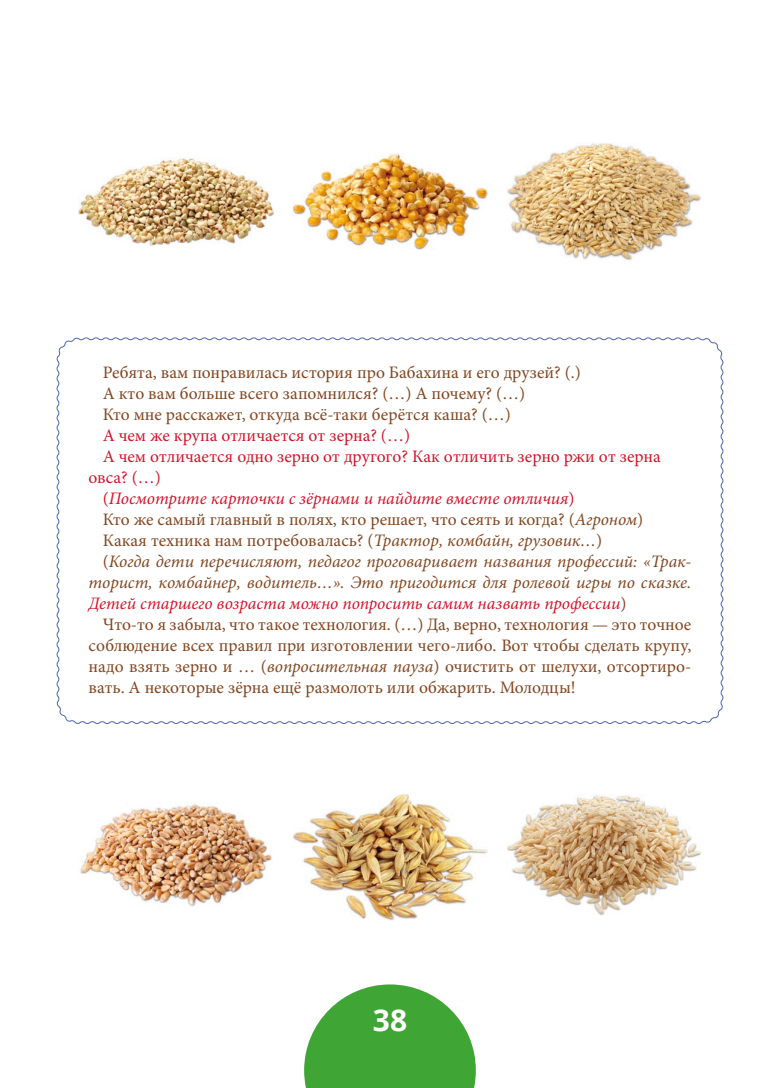
<style>
.page{position:relative;width:780px;height:1088px;background:#fff}
.page>*{position:absolute;margin:0;border:0;box-sizing:border-box;transform-origin:0 0}
.t1{font:700 30px "Open Sans";color:#fff}
.t2{font:17.5px/21px "Minion Pro";color:#82451f}
.t3{font:italic 17.5px "Minion Pro";color:#82451f}
.t4{font:italic 17.5px "Minion Pro";color:#d31429}
.t5{font:17.5px "Minion Pro";color:#d31429}
.s1{font-style:normal}
.s2{font-style:italic}
.s3{font-style:normal;color:#82451f}
</style>
<div class="page">
<svg style="left:304px;top:984px;width:172px;height:104px"></svg>
<svg style="left:56px;top:337px;width:668px;height:387px"></svg>
<img style="left:79px;top:157px;width:194px;height:89px">
<img style="left:292px;top:154px;width:196px;height:95px">
<img style="left:507px;top:143px;width:194px;height:118px">
<img style="left:80px;top:804px;width:192px;height:103px">
<img style="left:293px;top:794px;width:194px;height:126px">
<img style="left:507px;top:795px;width:194px;height:120px">
<p class="t2" style="left:103px;top:362px;width:479px">Ребята, вам понравилась история про Бабахина и его друзей? (.)<br>А кто вам больше всего запомнился? (…) А почему? (…)<br>Кто мне расскажет, откуда всё-таки берётся каша? (…)</p>
<p class="t5" style="left:103px;top:423px;width:309px">А чем же крупа отличается от зерна? (…)</p>
<p class="t5" style="left:103px;top:444px;width:559px">А чем отличается одно зерно от другого? Как отличить зерно ржи от зерна</p>
<p class="t5" style="left:88px;top:465px;width:74px">овса? (…)</p>
<p class="t4" style="left:103px;top:486px;width:473px"><span class="s1">(</span>Посмотрите карточки с зёрнами и найдите вместе отличия<span class="s1">)</span></p>
<p class="t2" style="left:103px;top:509px;width:542px">Кто же самый главный в полях, кто решает, что сеять и когда? (<span class="s2">Агроном</span>)</p>
<p class="t2" style="left:103px;top:530px;width:501px">Какая техника нам потребовалась? (<span class="s2">Трактор, комбайн, грузовик…</span>)</p>
<p class="t3" style="left:103px;top:549px;width:590px"><span class="s1">(</span>Когда дети перечисляют, педагог проговаривает названия профессий: «Трак-</p>
<p class="t3" style="left:88px;top:570px;width:604px">торист, комбайнер, водитель…». Это пригодится для ролевой игры по сказке.</p>
<p class="t4" style="left:88px;top:591px;width:539px">Детей старшего возраста можно попросить самим назвать профессии<span class="s3">)</span></p>
<p class="t2" style="left:103px;top:614px;width:590px">Что-то я забыла, что такое технология. (…) Да, верно, технология — это точное</p>
<p class="t2" style="left:88px;top:635px;width:604px">соблюдение всех правил при изготовлении чего-либо. Вот чтобы сделать крупу,</p>
<p class="t2" style="left:88px;top:656px;width:604px">надо взять зерно и … (<span class="s2">вопросительная пауза</span>) очистить от шелухи, отсортиро-</p>
<p class="t2" style="left:88px;top:677px;width:488px">вать. А некоторые зёрна ещё размолоть или обжарить. Молодцы!</p>
<h1 class="t1" style="left:373px;top:999px;width:36px">38</h1>
</div>
